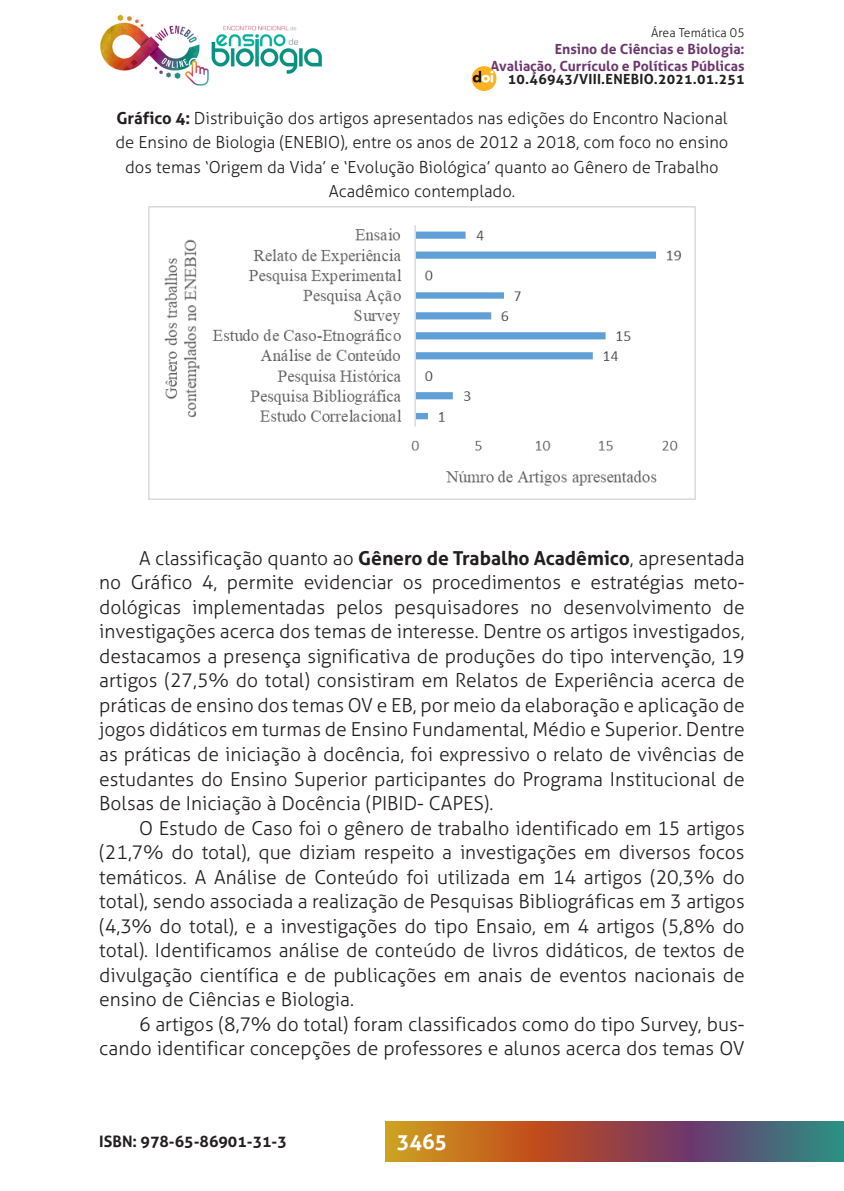
<style>
.page{position:relative;width:844px;height:1191px;background:#fff}
.page>*{position:absolute;margin:0;border:0;box-sizing:border-box;transform-origin:0 0}
.t1{font:700 21px "Aller";color:#fff}
._2_CORPO{font:300 19.25px/24.5px "Aller";color:#231f20;text-align:justify}
._7_LEGENDAS{font:300 16.62px/24.5px "Aller";color:#231f20;text-align:center}
.t2{font:700 15.75px "Aller";color:#231f20}
.t3{font:700 14px/16.8px "Aller";color:#6c376e;text-align:right}
.t4{font:700 14px "Aller";letter-spacing:.02em;color:#231f20}
.t5{font:300 12.25px "Aller";color:#231f20}
.s1{font-weight:700}
</style>
<div class="page">
<img style="left:100px;top:14px;width:109px;height:72px">
<img style="left:211px;top:25px;width:111px;height:49px">
<svg style="left:385px;top:1121px;width:458px;height:40px;background:#8d5e49"></svg>
<div style="left:471px;top:66px;width:25px;height:25px;background:#fbb323;border-radius:50%"></div>
<svg style="left:472px;top:71px;width:21px;height:12px"></svg>
<img style="left:149px;top:206px;width:545px;height:294px">
<p class="t5" style="left:651px;top:26px;width:95px">Área Temática 05</p>
<p class="t3" style="left:490px;top:41px;width:255px">Ensino de Ciências e Biologia:<br>Avaliação, Currículo e Políticas Públicas</p>
<p class="t4" style="left:508px;top:70px;width:238px">10.46943/VIII.ENEBIO.2021.01.251</p>
<p class="_7_LEGENDAS" style="left:115px;top:106px;width:614px"><span class="s1">Gráfico 4:</span> Distribuição dos artigos apresentados nas edições do Encontro Nacional de Ensino de Biologia (ENEBIO), entre os anos de 2012 a 2018, com foco no ensino dos temas ‘Origem da Vida’ e ‘Evolução Biológica’ quanto ao Gênero de Trabalho Acadêmico contemplado.</p>
<p class="_2_CORPO" style="left:99px;top:546px;width:646px;text-indent:40px">A classificação quanto ao <span class="s1">Gênero de Trabalho Acadêmico</span>, apresentada no Gráfico 4, permite evidenciar os procedimentos e estratégias meto&shy;dológicas implementadas pelos pesquisadores no desenvolvimento de investigações acerca dos temas de interesse. Dentre os artigos investigados, destacamos a presença significativa de produções do tipo intervenção, 19 artigos (27,5% do total) consistiram em Relatos de Experiência acerca de práticas de ensino dos temas OV e EB, por meio da elaboração e aplicação de jogos didáticos em turmas de Ensino Fundamental, Médio e Superior. Dentre as práticas de iniciação à docência, foi expressivo o relato de vivências de estudantes do Ensino Superior participantes do Programa Institucional de Bolsas de Iniciação à Docência (PIBID- CAPES).</p>
<p class="_2_CORPO" style="left:99px;top:815px;width:646px;text-indent:40px">O Estudo de Caso foi o gênero de trabalho identificado em 15 artigos (21,7% do total), que diziam respeito a investigações em diversos focos temáticos. A Análise de Conteúdo foi utilizada em 14 artigos (20,3% do total), sendo associada a realização de Pesquisas Bibliográficas em 3 artigos (4,3% do total), e a investigações do tipo Ensaio, em 4 artigos (5,8% do total). Identificamos análise de conteúdo de livros didáticos, de textos de divulgação científica e de publicações em anais de eventos nacionais de ensino de Ciências e Biologia.</p>
<p class="_2_CORPO" style="left:99px;top:1011px;width:646px;text-align:right">6 artigos (8,7% do total) foram classificados como do tipo Survey, bus&shy;cando identificar concepções de professores e alunos acerca dos temas OV</p>
<p class="t2" style="left:99px;top:1131px;width:189px">ISBN: 978-65-86901-31-3</p>
<p class="t1" style="left:396px;top:1128px;width:52px">3465</p>
</div>
